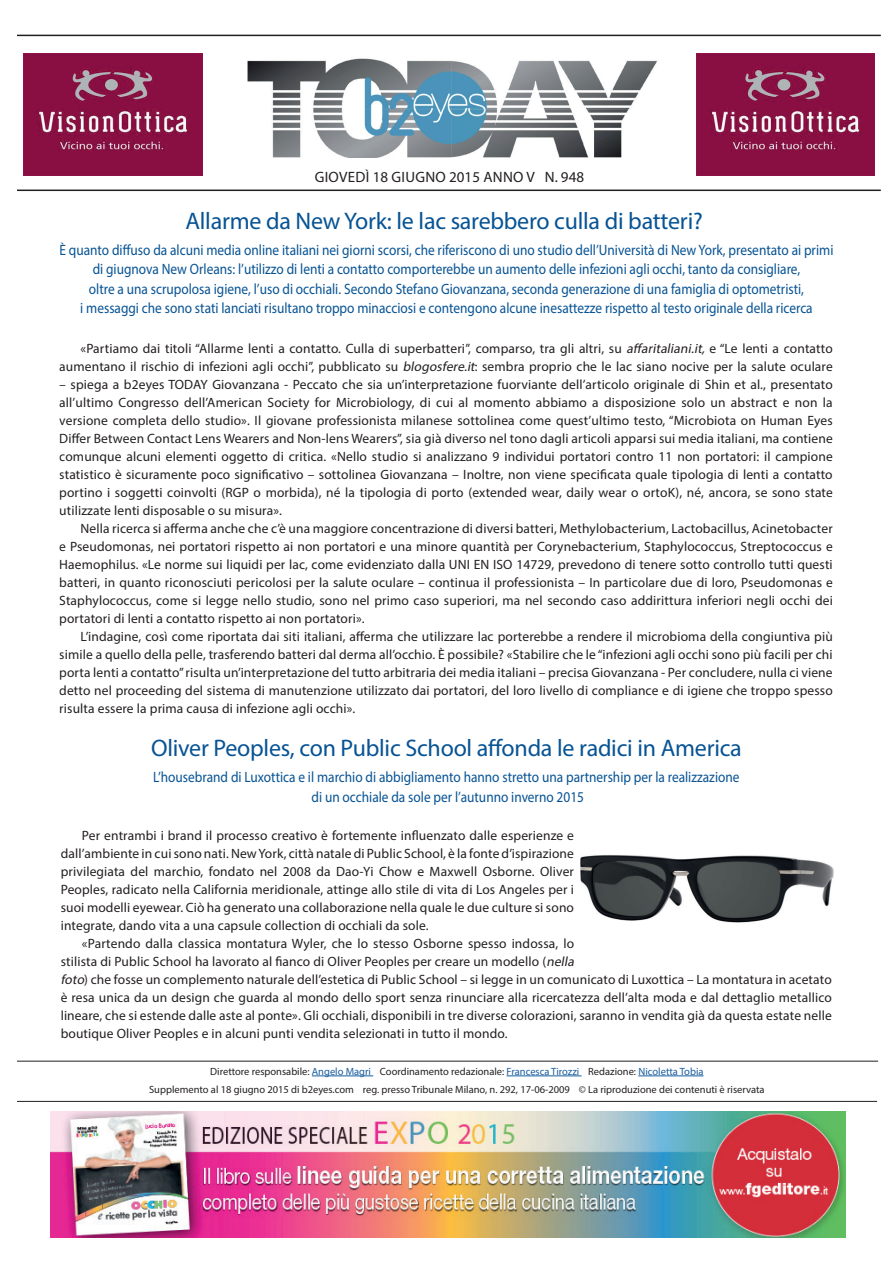
<style>
.page{position:relative;width:893px;height:1263px;background:#fff}
.page>*{position:absolute;margin:0;border:0;box-sizing:border-box;transform-origin:0 0}
.t1{font:24px "Myriad Pro";letter-spacing:-.01em;color:#075394}
.t2{font:15px/19.5px "Myriad Pro";color:#075394;text-align:center;scale:.89 1}
.t3{font:15px "Myriad Pro";letter-spacing:.02em;color:#231f20}
.t4{font:13.5px/18px "Myriad Pro";letter-spacing:.01em;color:#231f20;text-align:justify}
.t5{font:10.5px/18px "Myriad Pro";color:#231f20;text-align:center}
.s1{font-style:italic}
.s2{color:#175d9e}
</style>
<div class="page">
<img style="left:247px;top:58px;width:410px;height:99px">
<hr style="left:17px;top:1101px;width:860px;height:1px;background:#231f20">
<hr style="left:312px;top:1075px;width:61px;height:1px;background:#175d9e">
<hr style="left:507px;top:1075px;width:75px;height:1px;background:#175d9e">
<hr style="left:638px;top:1075px;width:65px;height:1px;background:#175d9e">
<img style="left:696px;top:54px;width:179px;height:122px">
<img style="left:24px;top:54px;width:178px;height:122px">
<hr style="left:17px;top:190px;width:864px;height:1px;background:#231f20">
<hr style="left:17px;top:35px;width:864px;height:1px;background:#231f20">
<img style="left:51px;top:1111px;width:795px;height:127px">
<hr style="left:17px;top:1061px;width:861px;height:1px;background:#231f20">
<img style="left:581px;top:855px;width:253px;height:68px">
<p class="t3" style="left:315px;top:167px;width:271px">GIOVEDÌ 18 GIUGNO 2015 ANNO V N. 948</p>
<h1 class="t1" style="left:185px;top:206px;width:519px">Allarme da New York: le lac sarebbero culla di batteri?</h1>
<p class="t2" style="left:60px;top:240px;width:871px">È quanto diffuso da alcuni media online italiani nei giorni scorsi, che riferiscono di uno studio dell’Università di New York, presentato ai primi di giugnova New Orleans: l’utilizzo di lenti a contatto comporterebbe un aumento delle infezioni agli occhi, tanto da consigliare,<br>oltre a una scrupolosa igiene, l’uso di occhiali. Secondo Stefano Giovanzana, seconda generazione di una famiglia di optometristi,<br>i messaggi che sono stati lanciati risultano troppo minacciosi e contengono alcune inesattezze rispetto al testo originale della ricerca</p>
<p class="t4" style="left:59px;top:339px;width:775px;text-align:right">«Partiamo dai titoli “Allarme lenti a contatto. Culla di superbatteri”, comparso, tra gli altri, su <span class="s1">affaritaliani.it,</span> e “Le lenti a contatto aumentano il rischio di infezioni agli occhi”, pubblicato su <span class="s1">blogosfere.it</span>: sembra proprio che le lac siano nocive per la salute oculare</p>
<p class="t4" style="left:59px;top:375px;width:775px">– spiega a b2eyes TODAY Giovanzana - Peccato che sia un’interpretazione fuorviante dell’articolo originale di Shin et al., presentato all’ultimo Congresso dell’American Society for Microbiology, di cui al momento abbiamo a disposizione solo un abstract e non la versione completa dello studio». Il giovane professionista milanese sottolinea come quest’ultimo testo, “Microbiota on Human Eyes Differ Between Contact Lens Wearers and Non-lens Wearers”, sia già diverso nel tono dagli articoli apparsi sui media italiani, ma contiene comunque alcuni elementi oggetto di critica. «Nello studio si analizzano 9 individui portatori contro 11 non portatori: il campione statistico è sicuramente poco significativo – sottolinea Giovanzana – Inoltre, non viene specificata quale tipologia di lenti a contatto portino i soggetti coinvolti (RGP o morbida), né la tipologia di porto (extended wear, daily wear o ortoK), né, ancora, se sono state utilizzate lenti disposable o su misura».</p>
<p class="t4" style="left:59px;top:519px;width:775px;text-indent:21px">Nella ricerca si afferma anche che c’è una maggiore concentrazione di diversi batteri, Methylobacterium, Lactobacillus, Acinetobacter e Pseudomonas, nei portatori rispetto ai non portatori e una minore quantità per Corynebacterium, Staphylococcus, Streptococcus e Haemophilus. «Le norme sui liquidi per lac, come evidenziato dalla UNI EN ISO 14729, prevedono di tenere sotto controllo tutti questi batteri, in quanto riconosciuti pericolosi per la salute oculare – continua il professionista – In particolare due di loro, Pseudomonas e Staphylococcus, come si legge nello studio, sono nel primo caso superiori, ma nel secondo caso addirittura inferiori negli occhi dei portatori di lenti a contatto rispetto ai non portatori».</p>
<p class="t4" style="left:59px;top:627px;width:775px;text-indent:21px">L’indagine, così come riportata dai siti italiani, afferma che utilizzare lac porterebbe a rendere il microbioma della congiuntiva più simile a quello della pelle, trasferendo batteri dal derma all’occhio. È possibile? «Stabilire che le “infezioni agli occhi sono più facili per chi porta lenti a contatto” risulta un’interpretazione del tutto arbitraria dei media italiani – precisa Giovanzana - Per concludere, nulla ci viene detto nel proceeding del sistema di manutenzione utilizzato dai portatori, del loro livello di compliance e di igiene che troppo spesso risulta essere la prima causa di infezione agli occhi».</p>
<h1 class="t1" style="left:151px;top:733px;width:592px">Oliver Peoples, con Public School affonda le radici in America</h1>
<p class="t2" style="left:153px;top:767px;width:660px">L’housebrand di Luxottica e il marchio di abbigliamento hanno stretto una partnership per la realizzazione di un occhiale da sole per l’autunno inverno 2015</p>
<p class="t4" style="left:61px;top:826px;width:515px;text-indent:21px">Per entrambi i brand il processo creativo è fortemente influenzato dalle esperienze e dall’ambiente in cui sono nati. New York, città natale di Public School, è la fonte d’ispirazione privilegiata del marchio, fondato nel 2008 da Dao-Yi Chow e Maxwell Osborne. Oliver Peoples, radicato nella California meridionale, attinge allo stile di vita di Los Angeles per i suoi modelli eyewear. Ciò ha generato una collaborazione nella quale le due culture si sono integrate, dando vita a una capsule collection di occhiali da sole.</p>
<p class="t4" style="left:61px;top:934px;width:773px;text-align:left;text-indent:21px">«Partendo dalla classica montatura Wyler, che lo stesso Osborne spesso indossa, lo<br>stilista di Public School ha lavorato al fianco di Oliver Peoples per creare un modello (<span class="s1">nella<br>foto</span>) che fosse un complemento naturale dell’estetica di Public School – si legge in un comunicato di Luxottica – La montatura in acetato è resa unica da un design che guarda al mondo dello sport senza rinunciare alla ricercatezza dell’alta moda e dal dettaglio metallico lineare, che si estende dalle aste al ponte». Gli occhiali, disponibili in tre diverse colorazioni, saranno in vendita già da questa estate nelle boutique Oliver Peoples e in alcuni punti vendita selezionati in tutto il mondo.</p>
<p class="t5" style="left:149px;top:1062px;width:617px">Direttore responsabile: <span class="s2">Angelo Magri</span> Coordinamento redazionale: <span class="s2">Francesca Tirozzi</span> Redazione: <span class="s2">Nicoletta Tobia<br></span>Supplemento al 18 giugno 2015 di b2eyes.com reg. presso Tribunale Milano, n. 292, 17-06-2009 © La riproduzione dei contenuti è riservata</p>
</div>
